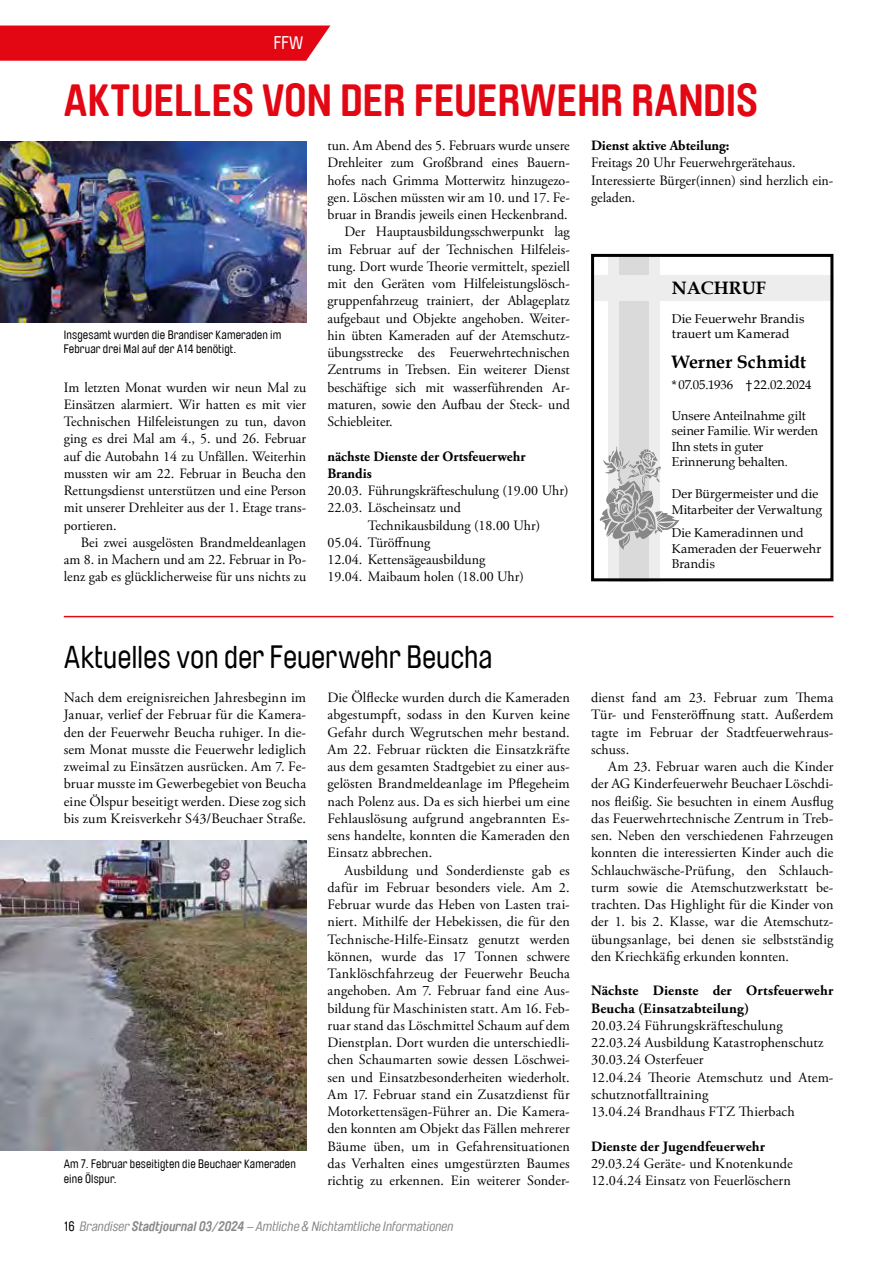
<style>
.page{position:relative;width:893px;height:1263px;background:#fff}
.page>*{position:absolute;margin:0;border:0;box-sizing:border-box;transform-origin:0 0}
.t1{font:700 45px "Brauer Neue";letter-spacing:-.005em;color:#e30613}
.t2{font:31.5px "Brauer Neue";color:#000}
.t3{font:700 18px "Book Antiqua";color:#000}
.t4{font:18px "Brauer Neue";color:#fff}
.t5{font:14.25px/17.2px "Adobe Garamond Pro";color:#000;text-align:justify}
.t6{font:700 14.25px/17.2px "Adobe Garamond Pro";letter-spacing:.005em;color:#000}
.t7{font:italic 13.5px "Brauer Neue";color:#878787}
.t8{font:12.75px/15.3px "Book Antiqua";letter-spacing:.005em;color:#000}
.t9{font:12.75px/15.3px "Book Antiqua";letter-spacing:.005em;color:#000;scale:.96 1}
.t10{font:12px/13.5px "Brauer Neue";letter-spacing:.01em;color:#000}
.s1{font-style:normal;color:#000}
.s2{font-weight:700}
</style>
<div class="page">
<div style="left:0;top:26px;width:330px;height:35px;background:#e30613"></div>
<div style="left:608px;top:254px;width:51px;height:327px;background:#ededed"></div>
<div style="left:619px;top:254px;width:29px;height:327px;background:#dadada"></div>
<svg style="left:600px;top:446px;width:79px;height:104px"></svg>
<div style="left:591px;top:275px;width:242px;height:26px;background:#ededed"></div>
<div style="left:591px;top:254px;width:242px;height:327px;border:3px solid #000"></div>
<hr style="left:64px;top:616px;width:769px;height:1px;background:#e30613">
<img style="left:0;top:840px;width:306px;height:311px">
<img style="left:0;top:141px;width:306px;height:181px">
<p class="t4" style="left:274px;top:32px;width:31px">FFW</p>
<h1 class="t1" style="left:64px;top:74px;width:696px">AKTUELLES VON DER FEUERWEHR RANDIS</h1>
<p class="t10" style="left:64px;top:329px;width:219px">Insgesamt wurden die Brandiser Kameraden im<br>Februar drei Mal auf der A14 benötigt.</p>
<p class="t5" style="left:64px;top:379px;width:244px">Im letzten Monat wurden wir neun Mal zu Einsätzen alarmiert. Wir hatten es mit vier Technischen Hilfeleistungen zu tun, davon ging es drei Mal am 4., 5. und 26. Februar auf die Autobahn 14 zu Unfällen. Weiterhin mussten wir am 22. Februar in Beucha den Rettungsdienst unterstützen und eine Person mit unserer Drehleiter aus der 1. Etage trans&shy;portieren.</p>
<p class="t5" style="left:64px;top:534px;width:244px;text-indent:17px">Bei zwei ausgelösten Brandmeldeanlagen am 8. in Machern und am 22. Februar in Po&shy;lenz gab es glücklicherweise für uns nichts zu</p>
<p class="t5" style="left:327px;top:137px;width:244px">tun. Am Abend des 5. Februars wurde unsere</p>
<p class="t5" style="left:327px;top:155px;width:244px">Drehleiter zum Großbrand eines Bauern-</p>
<p class="t5" style="left:327px;top:172px;width:244px">hofes nach Grimma Motterwitz hinzugezo-</p>
<p class="t5" style="left:327px;top:189px;width:244px">gen. Löschen müssten wir am 10. und 17. Fe-</p>
<p class="t5" style="left:327px;top:206px;width:242px">bruar in Brandis jeweils einen Heckenbrand.</p>
<p class="t5" style="left:344px;top:224px;width:227px">Der Hauptausbildungsschwerpunkt lag</p>
<p class="t5" style="left:327px;top:241px;width:244px">im Februar auf der Technischen Hilfeleis-</p>
<p class="t5" style="left:327px;top:258px;width:244px">tung. Dort wurde Theorie vermittelt, speziell</p>
<p class="t5" style="left:327px;top:275px;width:244px">mit den Geräten vom Hilfeleistungslösch-</p>
<p class="t5" style="left:327px;top:293px;width:244px">gruppenfahrzeug trainiert, der Ablageplatz</p>
<p class="t5" style="left:327px;top:310px;width:244px">aufgebaut und Objekte angehoben. Weiter-</p>
<p class="t5" style="left:327px;top:327px;width:244px">hin übten Kameraden auf der Atemschutz-</p>
<p class="t5" style="left:327px;top:344px;width:244px">übungsstrecke des Feuerwehrtechnischen</p>
<p class="t5" style="left:327px;top:362px;width:244px">Zentrums in Trebsen. Ein weiterer Dienst</p>
<p class="t5" style="left:327px;top:379px;width:244px">beschäftige sich mit wasserführenden Ar-</p>
<p class="t5" style="left:327px;top:396px;width:244px">maturen, sowie den Aufbau der Steck- und</p>
<p class="t5" style="left:327px;top:413px;width:67px">Schiebleiter.</p>
<p class="t6" style="left:327px;top:448px;width:200px">nächste Dienste der Ortsfeuerwehr<br>Brandis</p>
<p class="t5" style="left:327px;top:482px;width:243px">20.03. Führungskräfteschulung (19.00 Uhr)</p>
<p class="t5" style="left:327px;top:500px;width:135px">22.03. Löscheinsatz und</p>
<p class="t5" style="left:368px;top:517px;width:174px">Technikausbildung (18.00 Uhr)</p>
<p class="t5" style="left:327px;top:534px;width:104px">05.04. Türöffnung</p>
<p class="t5" style="left:327px;top:551px;width:159px">12.04. Kettensägeausbildung</p>
<p class="t5" style="left:327px;top:569px;width:198px">19.04. Maibaum holen (18.00 Uhr)</p>
<p class="t6" style="left:591px;top:137px;width:140px">Dienst aktive Abteilung:</p>
<p class="t5" style="left:591px;top:155px;width:244px;text-align:left">Freitags 20 Uhr Feuerwehrgerätehaus.<br>Interessierte Bürger(innen) sind herzlich ein&shy;geladen.</p>
<p class="t3" style="left:672px;top:276px;width:95px">NACHRUF</p>
<p class="t8" style="left:672px;top:310px;width:134px">Die Feuerwehr Brandis trauert um Kamerad</p>
<p class="t3" style="left:672px;top:350px;width:136px">Werner Schmidt</p>
<p class="t8" style="left:672px;top:377px;width:141px">* 07.05.1936 † 22.02.2024</p>
<p class="t9" style="left:672px;top:408px;width:154px">Unsere Anteilnahme gilt seiner Familie. Wir werden<br>Ihn stets in guter<br>Erinnerung behalten.</p>
<p class="t8" style="left:672px;top:486px;width:152px">Der Bürgermeister und die<br>Mitarbeiter der Verwaltung</p>
<p class="t8" style="left:672px;top:525px;width:151px">Die Kameradinnen und<br>Kameraden der Feuerwehr<br>Brandis</p>
<h2 class="t2" style="left:64px;top:639px;width:430px">Aktuelles von der Feuerwehr Beucha</h2>
<p class="t5" style="left:64px;top:689px;width:244px">Nach dem ereignisreichen Jahresbeginn im Januar, verlief der Februar für die Kamera&shy;den der Feuerwehr Beucha ruhiger. In die&shy;sem Monat musste die Feuerwehr lediglich zweimal zu Einsätzen ausrücken. Am 7. Fe&shy;bruar musste im Gewerbegebiet von Beucha eine Ölspur beseitigt werden. Diese zog sich bis zum Kreisverkehr S43/Beuchaer Straße.</p>
<p class="t5" style="left:327px;top:689px;width:244px">Die Ölflecke wurden durch die Kameraden abgestumpft, sodass in den Kurven keine Gefahr durch Wegrutschen mehr bestand.<br>Am 22. Februar rückten die Einsatzkräfte aus dem gesamten Stadtgebiet zu einer aus&shy;gelösten Brandmeldeanlage im Pflegeheim nach Polenz aus. Da es sich hierbei um eine Fehlauslösung aufgrund angebrannten Es&shy;sens handelte, konnten die Kameraden den Einsatz abbrechen.</p>
<p class="t5" style="left:327px;top:862px;width:244px;text-indent:17px">Ausbildung und Sonderdienste gab es dafür im Februar besonders viele. Am 2.<br>Februar wurde das Heben von Lasten trai&shy;niert. Mithilfe der Hebekissen, die für den Technische-Hilfe-Einsatz genutzt werden können, wurde das 17 Tonnen schwere Tanklöschfahrzeug der Feuerwehr Beucha angehoben. Am 7. Februar fand eine Aus&shy;bildung für Maschinisten statt. Am 16. Feb&shy;ruar stand das Löschmittel Schaum auf dem Dienstplan. Dort wurden die unterschiedli&shy;chen Schaumarten sowie dessen Löschwei&shy;sen und Einsatzbesonderheiten wiederholt.<br>Am 17. Februar stand ein Zusatzdienst für Motorkettensägen-Führer an. Die Kamera&shy;den konnten am Objekt das Fällen mehrerer Bäume üben, um in Gefahrensituationen das Verhalten eines umgestürzten Baumes richtig zu erkennen. Ein weiterer Sonder-</p>
<p class="t10" style="left:64px;top:1157px;width:234px;line-height:14.4px">Am 7. Februar beseitigten die Beuchaer Kameraden eine Ölspur.</p>
<p class="t7" style="left:64px;top:1219px;width:391px"><span class="s1">16</span> Brandiser <span class="s2">Stadtjournal 03/2024</span> – Amtliche &amp; Nichtamtliche Informationen</p>
<p class="t5" style="left:591px;top:689px;width:244px">dienst fand am 23. Februar zum Thema Tür- und Fensteröffnung statt. Außerdem tagte im Februar der Stadtfeuerwehraus&shy;schuss.</p>
<p class="t5" style="left:591px;top:758px;width:244px;text-indent:17px">Am 23. Februar waren auch die Kinder der AG Kinderfeuerwehr Beuchaer Löschdi&shy;nos fleißig. Sie besuchten in einem Ausflug das Feuerwehrtechnische Zentrum in Treb&shy;sen. Neben den verschiedenen Fahrzeugen konnten die interessierten Kinder auch die Schlauchwäsche-Prüfung, den Schlauch&shy;turm sowie die Atemschutzwerkstatt be&shy;trachten. Das Highlight für die Kinder von der 1. bis 2. Klasse, war die Atemschutz&shy;übungsanlage, bei denen sie selbstständig den Kriechkäfig erkunden konnten.</p>
<p class="t6" style="left:591px;top:982px;width:244px">Nächste Dienste der Ortsfeuerwehr<br>Beucha (Einsatzabteilung)</p>
<p class="t5" style="left:591px;top:1017px;width:244px;text-align:left">20.03.24 Führungskräfteschulung<br>22.03.24 Ausbildung Katastrophenschutz<br>30.03.24 Osterfeuer<br>12.04.24 Theorie Atemschutz und Atem&shy;schutznotfalltraining<br>13.04.24 Brandhaus FTZ Thierbach</p>
<p class="t6" style="left:591px;top:1138px;width:176px">Dienste der Jugendfeuerwehr</p>
<p class="t5" style="left:591px;top:1155px;width:203px">29.03.24 Geräte- und Knotenkunde<br>12.04.24 Einsatz von Feuerlöschern</p>
</div>
